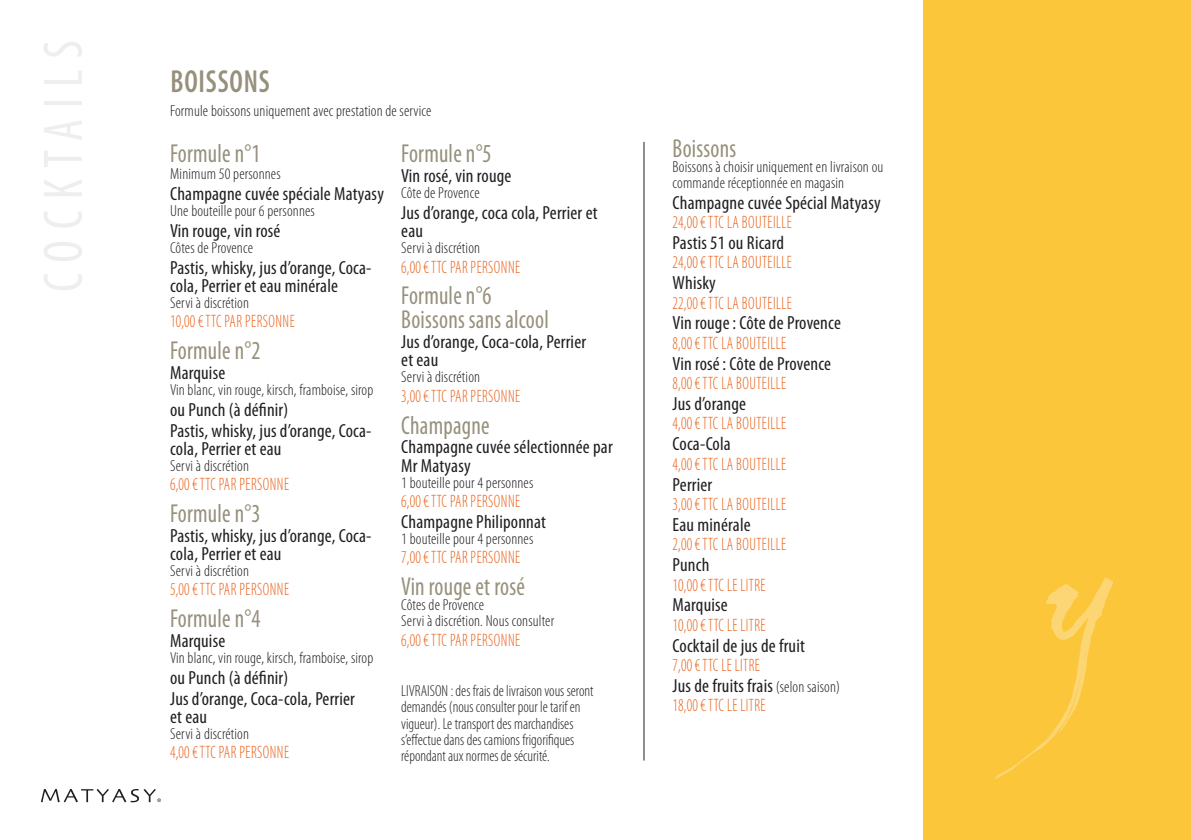
<style>
.page{position:relative;width:1191px;height:840px;background:#fff}
.page>*{position:absolute;margin:0;border:0;box-sizing:border-box;transform-origin:0 0}
.Titre_N2{font:600 condensed 32px "Myriad Pro";letter-spacing:.03em;color:#96907c;scale:.9 1}
.Soutitre_R0{font:condensed 26px/24px "Myriad Pro";letter-spacing:.01em;color:#96907c;scale:.9 1}
.Texte{font:condensed 19px/18px "Myriad Pro";letter-spacing:.01em;color:#211e22}
.Tarif{font:300 condensed 18px "Myriad Pro";letter-spacing:.03em;color:#e96018;scale:.85 1}
.Détail_R0{font:300 condensed 16px/16px "Myriad Pro";letter-spacing:.01em;color:#211e22}
.Détail{font:300 condensed 16px/16px "Myriad Pro";color:#211e22;scale:.96 1}
.Détail-2{font:300 condensed 16px "Myriad Pro";color:#211e22}
.s1{font-weight:300;font-size:16px}
</style>
<div class="page">
<div style="left:923px;top:0;width:268px;height:839px;background:#fcc63a"></div>
<svg style="left:41px;top:789px;width:120px;height:12px"></svg>
<svg style="left:994px;top:577px;width:119px;height:202px"></svg>
<hr style="left:643px;top:142px;width:1px;height:618px;background:#211e22">
<p class="Titre_N2" style="left:170px;top:64px;width:112px">BOISSONS</p>
<p class="Détail-2" style="left:170px;top:102px;width:263px">Formule boissons uniquement avec prestation de service</p>
<p class="Soutitre_R0" style="left:170px;top:142px;width:102px">Formule n°1</p>
<p class="Détail-2" style="left:170px;top:165px;width:112px">Minimum 50 personnes</p>
<p class="Texte" style="left:170px;top:185px;width:215px">Champagne cuvée spéciale Matyasy</p>
<p class="Détail_R0" style="left:170px;top:203px;width:146px">Une bouteille pour 6 personnes</p>
<p class="Texte" style="left:170px;top:222px;width:112px">Vin rouge, vin rosé</p>
<p class="Détail_R0" style="left:170px;top:240px;width:84px">Côtes de Provence</p>
<p class="Texte" style="left:170px;top:259px;width:203px">Pastis, whisky, jus d’orange, Coca&shy;cola, Perrier et eau minérale</p>
<p class="Détail_R0" style="left:170px;top:295px;width:80px">Servi à discrétion</p>
<p class="Tarif" style="left:170px;top:311px;width:148px">10,00€ TTC PAR PERSONNE</p>
<p class="Soutitre_R0" style="left:170px;top:339px;width:102px">Formule n°2</p>
<p class="Texte" style="left:170px;top:364px;width:57px">Marquise</p>
<p class="Détail_R0" style="left:170px;top:382px;width:205px">Vin blanc, vin rouge, kirsch, framboise, sirop</p>
<p class="Texte" style="left:170px;top:400px;width:120px">ou Punch (à définir)</p>
<p class="Texte" style="left:170px;top:421px;width:203px">Pastis, whisky, jus d’orange, Coca&shy;cola, Perrier et eau</p>
<p class="Détail_R0" style="left:170px;top:457px;width:80px">Servi à discrétion</p>
<p class="Tarif" style="left:170px;top:474px;width:141px">6,00€ TTC PAR PERSONNE</p>
<p class="Soutitre_R0" style="left:170px;top:501px;width:102px">Formule n°3</p>
<p class="Texte" style="left:170px;top:526px;width:203px">Pastis, whisky, jus d’orange, Coca&shy;cola, Perrier et eau</p>
<p class="Détail_R0" style="left:170px;top:562px;width:80px">Servi à discrétion</p>
<p class="Tarif" style="left:170px;top:579px;width:141px">5,00€ TTC PAR PERSONNE</p>
<p class="Soutitre_R0" style="left:170px;top:606px;width:102px">Formule n°4</p>
<p class="Texte" style="left:170px;top:631px;width:57px">Marquise</p>
<p class="Détail_R0" style="left:170px;top:649px;width:205px">Vin blanc, vin rouge, kirsch, framboise, sirop</p>
<p class="Texte" style="left:170px;top:668px;width:120px">ou Punch (à définir)</p>
<p class="Texte" style="left:170px;top:689px;width:186px">Jus d’orange, Coca-cola, Perrier et eau</p>
<p class="Détail_R0" style="left:170px;top:725px;width:80px">Servi à discrétion</p>
<p class="Tarif" style="left:170px;top:742px;width:141px">4,00€ TTC PAR PERSONNE</p>
<p class="Soutitre_R0" style="left:401px;top:142px;width:102px">Formule n°5</p>
<p class="Texte" style="left:401px;top:167px;width:112px">Vin rosé, vin rouge</p>
<p class="Détail_R0" style="left:401px;top:185px;width:80px">Côte de Provence</p>
<p class="Texte" style="left:401px;top:204px;width:198px">Jus d’orange, coca cola, Perrier et eau</p>
<p class="Détail_R0" style="left:401px;top:240px;width:80px">Servi à discrétion</p>
<p class="Tarif" style="left:401px;top:257px;width:141px">6,00€ TTC PAR PERSONNE</p>
<p class="Soutitre_R0" style="left:401px;top:284px;width:165px">Formule n°6<br>Boissons sans alcool</p>
<p class="Texte" style="left:401px;top:333px;width:186px">Jus d’orange, Coca-cola, Perrier et eau</p>
<p class="Détail_R0" style="left:401px;top:369px;width:80px">Servi à discrétion</p>
<p class="Tarif" style="left:401px;top:386px;width:141px">3,00€ TTC PAR PERSONNE</p>
<p class="Soutitre_R0" style="left:401px;top:413px;width:100px">Champagne</p>
<p class="Texte" style="left:401px;top:438px;width:213px">Champagne cuvée sélectionnée par<br>Mr Matyasy</p>
<p class="Détail_R0" style="left:401px;top:474px;width:134px">1 bouteille pour 4 personnes</p>
<p class="Tarif" style="left:401px;top:491px;width:141px">6,00€ TTC PAR PERSONNE</p>
<p class="Texte" style="left:401px;top:512px;width:146px">Champagne Philiponnat</p>
<p class="Détail_R0" style="left:401px;top:530px;width:134px">1 bouteille pour 4 personnes</p>
<p class="Tarif" style="left:401px;top:547px;width:141px">7,00€ TTC PAR PERSONNE</p>
<p class="Soutitre_R0" style="left:401px;top:574px;width:139px">Vin rouge et rosé</p>
<p class="Détail_R0" style="left:401px;top:597px;width:84px">Côtes de Provence</p>
<p class="Détail_R0" style="left:401px;top:613px;width:154px">Servi à discrétion. Nous consulter</p>
<p class="Tarif" style="left:401px;top:629px;width:141px">6,00€ TTC PAR PERSONNE</p>
<p class="Détail" style="left:401px;top:683px;width:202px">LIVRAISON : des frais de livraison vous seront demandés (nous consulter pour le tarif en vigueur). Le transport des marchandises s’effectue dans des camions frigorifiques répondant aux normes de sécurité.</p>
<p class="Soutitre_R0" style="left:672px;top:136px;width:72px">Boissons</p>
<p class="Détail_R0" style="left:672px;top:159px;width:212px">Boissons à choisir uniquement en livraison ou commande réceptionnée en magasin</p>
<p class="Texte" style="left:672px;top:193px;width:209px">Champagne cuvée Spécial Matyasy</p>
<p class="Tarif" style="left:672px;top:212px;width:142px">24,00€ TTC LA BOUTEILLE</p>
<p class="Texte" style="left:672px;top:234px;width:113px">Pastis 51 ou Ricard</p>
<p class="Tarif" style="left:672px;top:253px;width:142px">24,00€ TTC LA BOUTEILLE</p>
<p class="Texte" style="left:672px;top:274px;width:45px">Whisky</p>
<p class="Tarif" style="left:672px;top:293px;width:142px">22,00€ TTC LA BOUTEILLE</p>
<p class="Texte" style="left:672px;top:314px;width:170px">Vin rouge: Côte de Provence</p>
<p class="Tarif" style="left:672px;top:333px;width:135px">8,00€ TTC LA BOUTEILLE</p>
<p class="Texte" style="left:672px;top:354px;width:160px">Vin rosé: Côte de Provence</p>
<p class="Tarif" style="left:672px;top:373px;width:135px">8,00€ TTC LA BOUTEILLE</p>
<p class="Texte" style="left:672px;top:395px;width:75px">Jus d’orange</p>
<p class="Tarif" style="left:672px;top:413px;width:135px">4,00€ TTC LA BOUTEILLE</p>
<p class="Texte" style="left:672px;top:435px;width:60px">Coca-Cola</p>
<p class="Tarif" style="left:672px;top:454px;width:135px">4,00€ TTC LA BOUTEILLE</p>
<p class="Texte" style="left:672px;top:475px;width:41px">Perrier</p>
<p class="Tarif" style="left:672px;top:494px;width:135px">3,00€ TTC LA BOUTEILLE</p>
<p class="Texte" style="left:672px;top:515px;width:80px">Eau minérale</p>
<p class="Tarif" style="left:672px;top:534px;width:135px">2,00€ TTC LA BOUTEILLE</p>
<p class="Texte" style="left:672px;top:556px;width:38px">Punch</p>
<p class="Tarif" style="left:672px;top:574px;width:111px">10,00€ TTC LE LITRE</p>
<p class="Texte" style="left:672px;top:596px;width:57px">Marquise</p>
<p class="Tarif" style="left:672px;top:615px;width:111px">10,00€ TTC LE LITRE</p>
<p class="Texte" style="left:672px;top:636px;width:134px">Cocktail de jus de fruit</p>
<p class="Tarif" style="left:672px;top:655px;width:104px">7,00€ TTC LE LITRE</p>
<p class="Texte" style="left:672px;top:676px;width:169px">Jus de fruits frais <span class="s1">(selon saison)</span></p>
<p class="Tarif" style="left:672px;top:695px;width:111px">18,00€ TTC LE LITRE</p>
</div>
